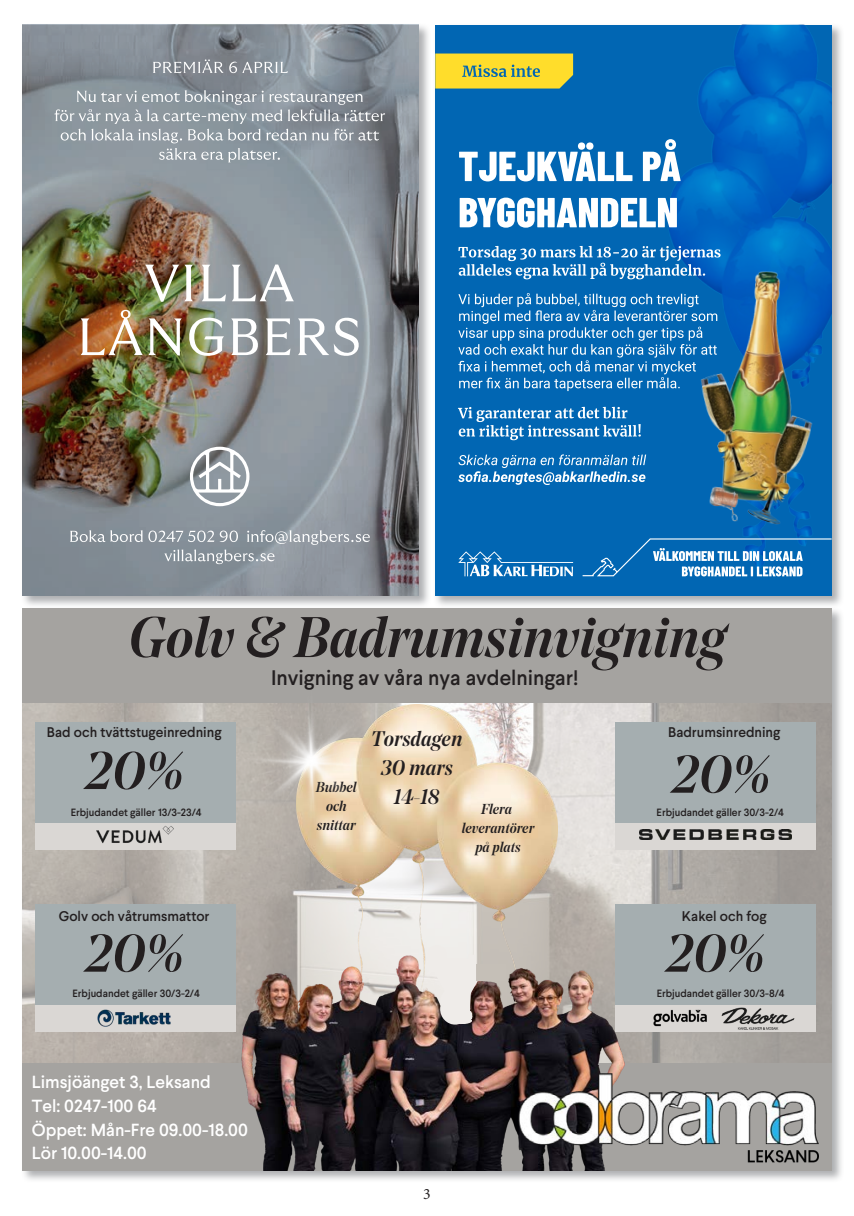
<style>
.page{position:relative;width:854px;height:1216px;background:#fff}
.page>*{position:absolute;margin:0;border:0;box-sizing:border-box;transform-origin:0 0}
.t1{font:italic 500 56.88px "Noe Display";color:#231f20}
.t2{font:italic 500 52.68px "Noe Display";color:#231f20}
.t3{font:500 21px "Larsseit";color:#231f20}
.t4{font:italic 500 21px/28.9px "Noe Display";color:#231f20;text-align:center}
.t5{font:500 17.5px/23.6px "Larsseit";color:#fff}
.t6{font:15.75px "Minion Pro";color:#231f20}
.t7{font:italic 500 14.35px/19.1px "Noe Display";color:#231f20;text-align:center}
.t8{font:500 14px "Larsseit";color:#231f20}
.t9{font:500 10.5px "Larsseit";color:#231f20}
</style>
<div class="page">
<div style="left:20px;top:23px;width:410px;height:584px;background:#939598;opacity:.75"></div>
<img style="left:22px;top:25px;width:396px;height:570px">
<svg style="left:54px;top:90px;width:331px;height:72px;background:#959ea5"></svg>
<svg style="left:153px;top:59px;width:134px;height:14px;background:#9ba0a7"></svg>
<svg style="left:70px;top:530px;width:300px;height:34px;background:#959da5"></svg>
<svg style="left:190px;top:446px;width:59px;height:60px"></svg>
<img style="left:81px;top:264px;width:278px;height:92px">
<div style="left:20px;top:606px;width:823px;height:576px;background:#939598;opacity:.75"></div>
<img style="left:22px;top:702px;width:809px;height:361px">
<div style="left:22px;top:1063px;width:809px;height:107px;background:#a5a3a0"></div>
<div style="left:35px;top:904px;width:200px;height:127px;background:#dad7d4"></div>
<div style="left:35px;top:904px;width:200px;height:100px;background:#a5aeb0"></div>
<div style="left:35px;top:722px;width:200px;height:100px;background:#a5aeb0"></div>
<div style="left:614px;top:722px;width:201px;height:127px;background:#dad7d4"></div>
<div style="left:614px;top:722px;width:201px;height:100px;background:#a5aeb0"></div>
<div style="left:614px;top:904px;width:201px;height:127px;background:#dad7d4"></div>
<div style="left:614px;top:904px;width:201px;height:100px;background:#a5aeb0"></div>
<div style="left:22px;top:608px;width:809px;height:94px;background:#a5a3a0"></div>
<img style="left:40px;top:822px;width:190px;height:66px">
<img style="left:639px;top:829px;width:152px;height:10px">
<img style="left:296px;top:704px;width:261px;height:242px">
<img style="left:234px;top:946px;width:397px;height:224px">
<img style="left:518px;top:1073px;width:301px;height:97px">
<img style="left:97px;top:1009px;width:74px;height:17px">
<img style="left:646px;top:1004px;width:66px;height:34px">
<img style="left:721px;top:1007px;width:74px;height:22px">
<img style="left:231px;top:702px;width:161px;height:138px">
<div style="left:476px;top:964px;width:29px;height:16px;background:#c5bfb7"></div>
<svg style="left:427px;top:945px;width:53px;height:79px;background:#d9d0cb"></svg>
<div style="left:433px;top:23px;width:410px;height:584px;background:#939598;opacity:.75"></div>
<div style="left:435px;top:25px;width:396px;height:570px;background:#0166b3"></div>
<img style="left:648px;top:25px;width:183px;height:230px">
<img style="left:700px;top:255px;width:131px;height:283px">
<svg style="left:458px;top:551px;width:115px;height:25px"></svg>
<svg style="left:582px;top:538px;width:249px;height:39px"></svg>
<svg style="left:458px;top:454px;width:188px;height:31px"></svg>
<svg style="left:458px;top:407px;width:182px;height:33px"></svg>
<svg style="left:458px;top:293px;width:259px;height:98px"></svg>
<svg style="left:458px;top:246px;width:262px;height:33px"></svg>
<svg style="left:459px;top:197px;width:217px;height:31px"></svg>
<svg style="left:459px;top:139px;width:221px;height:42px"></svg>
<svg style="left:435px;top:54px;width:138px;height:34px;background:#e7d137"></svg>
<p class="t1" style="left:128px;top:600px;width:599px">Golv &amp; Badrumsinvigning</p>
<p class="t3" style="left:271px;top:664px;width:309px">Invigning av våra nya avdelningar!</p>
<p class="t8" style="left:668px;top:722px;width:114px">Badrumsinredning</p>
<p class="t8" style="left:47px;top:723px;width:176px">Bad och tvättstugeinredning</p>
<p class="t2" style="left:85px;top:736px;width:100px">20%</p>
<p class="t9" style="left:71px;top:805px;width:132px">Erbjudandet gäller 13/3-23/4</p>
<p class="t9" style="left:656px;top:805px;width:129px">Erbjudandet gäller 30/3-2/4</p>
<p class="t4" style="left:371px;top:723px;width:93px">Torsdagen<br>30 mars<br>14-18</p>
<p class="t2" style="left:671px;top:739px;width:100px">20%</p>
<p class="t7" style="left:316px;top:777px;width:42px">Bubbel och snittar</p>
<p class="t7" style="left:461px;top:798px;width:74px">Flera leverantörer på plats</p>
<p class="t8" style="left:59px;top:907px;width:152px">Golv och våtrumsmattor</p>
<p class="t8" style="left:681px;top:907px;width:86px">Kakel och fog</p>
<p class="t2" style="left:85px;top:918px;width:100px">20%</p>
<p class="t2" style="left:665px;top:918px;width:100px">20%</p>
<p class="t9" style="left:73px;top:986px;width:129px">Erbjudandet gäller 30/3-2/4</p>
<p class="t9" style="left:656px;top:986px;width:129px">Erbjudandet gäller 30/3-8/4</p>
<p class="t5" style="left:32px;top:1070px;width:217px">Limsjöänget 3, Leksand<br>Tel: 0247-100 64<br>Öppet: Mån-Fre 09.00-18.00<br>Lör 10.00-14.00</p>
<p class="t6" style="left:423px;top:1183px;width:9px">3</p>
</div>
